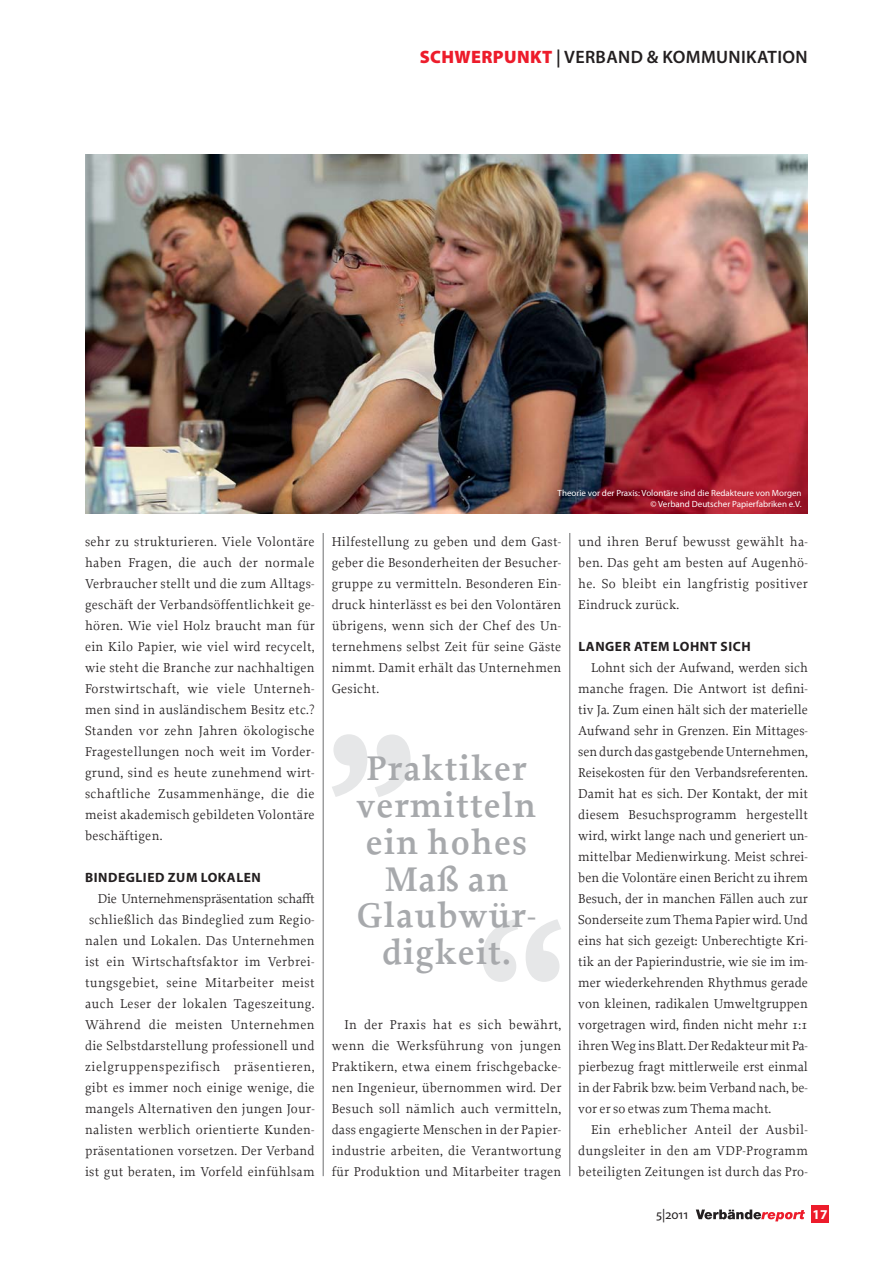
<style>
.page{position:relative;width:893px;height:1263px;background:#fff}
.page>*{position:absolute;margin:0;border:0;box-sizing:border-box;transform-origin:0 0}
.t1{font:600 36px/36.8px "Proforma";letter-spacing:.03em;color:#a7a9ac;text-align:center}
.t2{font:600 18px "Myriad Pro";letter-spacing:.02em;color:#231f20}
.t3{font:13.5px/21px "Proforma";letter-spacing:.02em;color:#231f20;text-align:justify}
.t4{font:700 13.5px "Myriad Pro";letter-spacing:.04em;color:#231f20}
.t5{font:13.5px "Myriad Pro";color:#231f20}
.t6{font:700 13.5px "Myriad Pro";color:#fff}
.t7{font:9px/10.5px "Myriad Pro";color:#fff;text-align:right}
.s1{font-weight:900;color:#ed1c2b}
</style>
<div class="page">
<hr style="left:323px;top:533px;width:1px;height:643px;background:#6d6e70">
<hr style="left:570px;top:533px;width:1px;height:643px;background:#6d6e70">
<div style="left:811px;top:1205px;width:18px;height:17px;background:#ed1c2b"></div>
<svg style="left:696px;top:1209px;width:109px;height:12px"></svg>
<img style="left:85px;top:155px;width:723px;height:358px">
<svg style="left:332px;top:734px;width:79px;height:63px"></svg>
<svg style="left:482px;top:919px;width:79px;height:63px"></svg>
<h2 class="t2" style="left:420px;top:50px;width:389px"><span class="s1">SCHWERPUNKT</span> | VERBAND &amp; KOMMUNIKATION</h2>
<p class="t3" style="left:85px;top:532px;width:231px">sehr zu strukturieren. Viele Volontäre haben Fragen, die auch der normale Verbraucher stellt und die zum Alltags&shy;geschäft der Verbandsöffentlichkeit ge&shy;hören. Wie viel Holz braucht man für ein Kilo Papier, wie viel wird recycelt, wie steht die Branche zur nachhaltigen Forstwirtschaft, wie viele Unterneh&shy;men sind in ausländischem Besitz etc.?<br>Standen vor zehn Jahren ökologische Fragestellungen noch weit im Vorder&shy;grund, sind es heute zunehmend wirt&shy;schaftliche Zusammenhänge, die die meist akademisch gebildeten Volontäre beschäftigen.</p>
<p class="t4" style="left:85px;top:872px;width:177px">BINDEGLIED ZUM LOKALEN</p>
<p class="t3" style="left:85px;top:889px;width:231px;text-align:right">Die Unternehmenspräsentation schafft schließlich das Bindeglied zum Regio&shy;nalen und Lokalen. Das Unternehmen ist ein Wirtschaftsfaktor im Verbrei&shy;tungsgebiet, seine Mitarbeiter meist auch Leser der lokalen Tageszeitung.<br>Während die meisten Unternehmen die Selbstdarstellung professionell und zielgruppenspezifisch präsentieren, gibt es immer noch einige wenige, die mangels Alternativen den jungen Jour&shy;nalisten werblich orientierte Kunden&shy;präsentationen vorsetzen. Der Verband ist gut beraten, im Vorfeld einfühlsam</p>
<p class="t7" style="left:558px;top:489px;width:245px">Theorie vor der Praxis: Volontäre sind die Redakteure von Morgen © Verband Deutscher Papierfabriken e.V.</p>
<p class="t3" style="left:332px;top:532px;width:231px">Hilfestellung zu geben und dem Gast&shy;geber die Besonderheiten der Besucher&shy;gruppe zu vermitteln. Besonderen Ein&shy;druck hinterlässt es bei den Volontären übrigens, wenn sich der Chef des Un&shy;ternehmens selbst Zeit für seine Gäste nimmt. Damit erhält das Unternehmen Gesicht.</p>
<h1 class="t1" style="left:357px;top:753px;width:181px">Praktiker vermitteln ein hohes<br>Maß an<br>Glaubwür&shy;digkeit.</h1>
<p class="t3" style="left:332px;top:1015px;width:231px;text-indent:13px">In der Praxis hat es sich bewährt, wenn die Werksführung von jungen Praktikern, etwa einem frischgebacke&shy;nen Ingenieur, übernommen wird. Der Besuch soll nämlich auch vermitteln, dass engagierte Menschen in der Papier&shy;industrie arbeiten, die Verantwortung für Produktion und Mitarbeiter tragen</p>
<p class="t3" style="left:578px;top:532px;width:231px">und ihren Beruf bewusst gewählt ha&shy;ben. Das geht am besten auf Augenhö&shy;he. So bleibt ein langfristig positiver Eindruck zurück.</p>
<p class="t4" style="left:578px;top:641px;width:174px">LANGER ATEM LOHNT SICH</p>
<p class="t3" style="left:578px;top:658px;width:231px;text-indent:13px">Lohnt sich der Aufwand, werden sich manche fragen. Die Antwort ist defini&shy;tiv Ja. Zum einen hält sich der materielle Aufwand sehr in Grenzen. Ein Mittages&shy;sen durch das gastgebende Unternehmen, Reisekosten für den Verbandsreferenten.<br>Damit hat es sich. Der Kontakt, der mit diesem Besuchsprogramm hergestellt wird, wirkt lange nach und generiert un&shy;mittelbar Medienwirkung. Meist schrei&shy;ben die Volontäre einen Bericht zu ihrem Besuch, der in manchen Fällen auch zur Sonderseite zum Thema Papier wird. Und eins hat sich gezeigt: Unberechtigte Kri&shy;tik an der Papierindustrie, wie sie im im&shy;mer wiederkehrenden Rhythmus gerade von kleinen, radikalen Umweltgruppen vorgetragen wird, finden nicht mehr 1:1 ihren Weg ins Blatt. Der Redakteur mit Pa&shy;pierbezug fragt mittlerweile erst einmal in der Fabrik bzw. beim Verband nach, be&shy;vor er so etwas zum Thema macht.</p>
<p class="t3" style="left:578px;top:1120px;width:231px;text-indent:13px">Ein erheblicher Anteil der Ausbil&shy;dungsleiter in den am VDP-Programm beteiligten Zeitungen ist durch das Pro-</p>
<p class="t5" style="left:656px;top:1209px;width:34px">5|2011</p>
<p class="t6" style="left:812px;top:1209px;width:16px">17</p>
</div>
